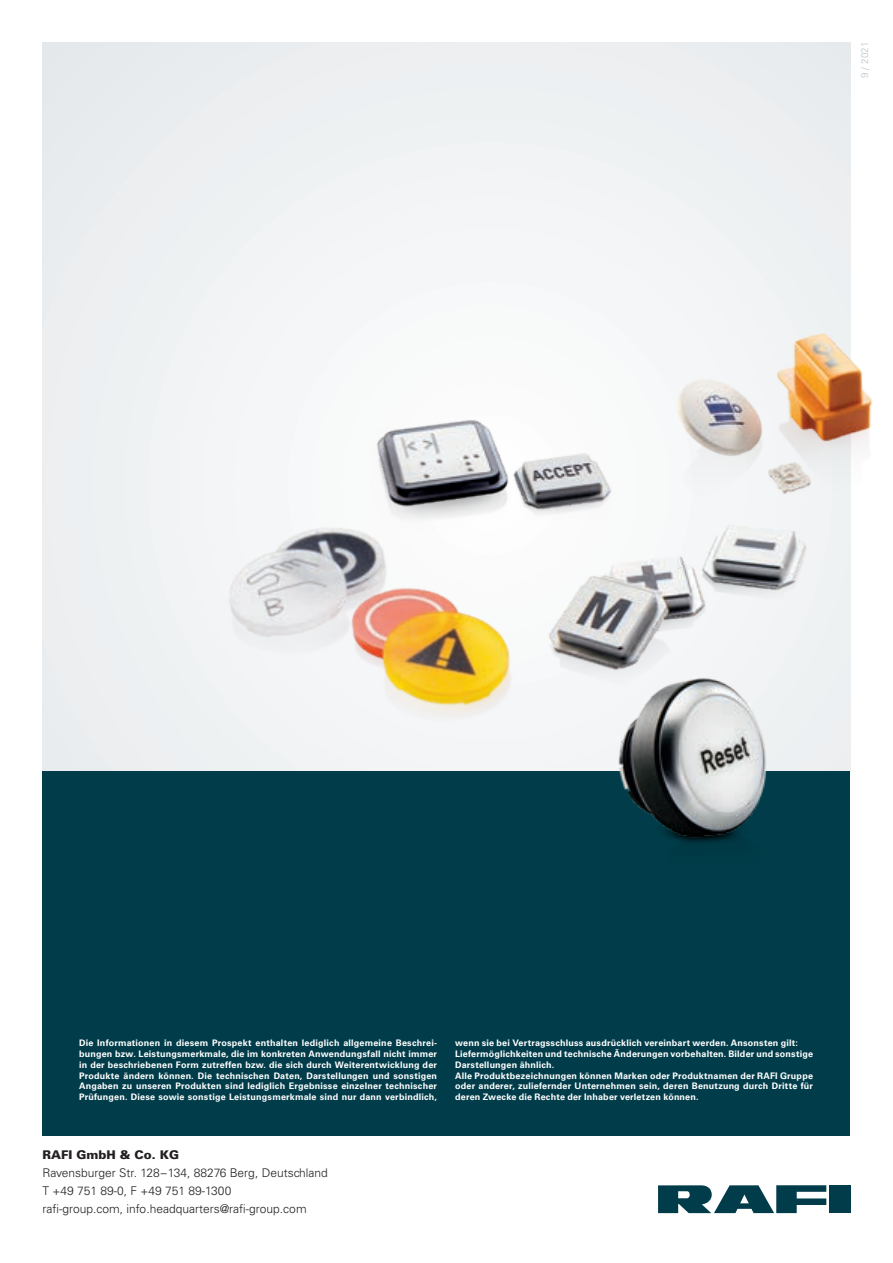
<style>
.page{position:relative;width:893px;height:1263px;background:#fff}
.page>*{position:absolute;margin:0;border:0;box-sizing:border-box;transform-origin:0 0}
.t1{font:300 12px "Univers LT Std";color:#231f20}
.t2{font:900 12px "Univers LT Std";color:#231f20}
.t3{font:300 9.75px "Univers LT Std";color:#bcc4c9}
.t4{font:700 9px/10.8px "Univers LT Std";letter-spacing:.02em;color:#fff;text-align:justify}
</style>
<div class="page">
<div style="left:43px;top:43px;width:807px;height:728px;background:#eff2f3"></div>
<div style="left:43px;top:771px;width:807px;height:364px;background:#003c49"></div>
<svg style="left:658px;top:1185px;width:168px;height:28px"></svg>
<div style="left:829px;top:1185px;width:21px;height:28px;background:#003c49"></div>
<img style="left:618px;top:732px;width:233px;height:111px">
<img style="left:230px;top:487px;width:269px;height:225px">
<img style="left:499px;top:477px;width:352px;height:255px">
<img style="left:350px;top:401px;width:272px;height:132px">
<img style="left:639px;top:501px;width:212px;height:12px">
<img style="left:639px;top:329px;width:234px;height:172px">
<p class="t3" style="left:859px;top:78px;width:38px;rotate:-90deg">9 / 2021</p>
<p class="t4" style="left:79px;top:1038px;width:359px">Die Informationen in diesem Prospekt enthalten lediglich allgemeine Beschrei&shy;bungen bzw. Leistungsmerkmale, die im konkreten Anwendungsfall nicht immer in der beschriebenen Form zutreffen bzw. die sich durch Weiterentwicklung der Produkte ändern können. Die technischen Daten, Darstellungen und sonstigen Angaben zu unseren Produkten sind lediglich Ergebnisse einzelner technischer Prüfungen. Diese sowie sonstige Leistungsmerkmale sind nur dann verbindlich,</p>
<p class="t4" style="left:455px;top:1038px;width:344px">wenn sie bei Vertragsschluss ausdrücklich vereinbart werden. Ansonsten gilt:</p>
<p class="t4" style="left:455px;top:1048px;width:359px">Liefermöglichkeiten und technische Änderungen vorbehalten. Bilder und sonstige<br>Darstellungen ähnlich.</p>
<p class="t4" style="left:455px;top:1070px;width:359px">Alle Produktbezeichnungen können Marken oder Produktnamen der RAFI Gruppe oder anderer, zuliefernder Unternehmen sein, deren Benutzung durch Dritte für deren Zwecke die Rechte der Inhaber verletzen können.</p>
<p class="t2" style="left:43px;top:1147px;width:138px">RAFI GmbH &amp; Co. KG</p>
<p class="t1" style="left:43px;top:1165px;width:287px">Ravensburger Str. 128 – 134, 88276 Berg, Deutschland</p>
<p class="t1" style="left:43px;top:1183px;width:190px">T +49 751 89-0, F +49 751 89-1300</p>
<p class="t1" style="left:43px;top:1201px;width:266px">rafi-group.com, info.headquarters@rafi-group.com</p>
</div>
